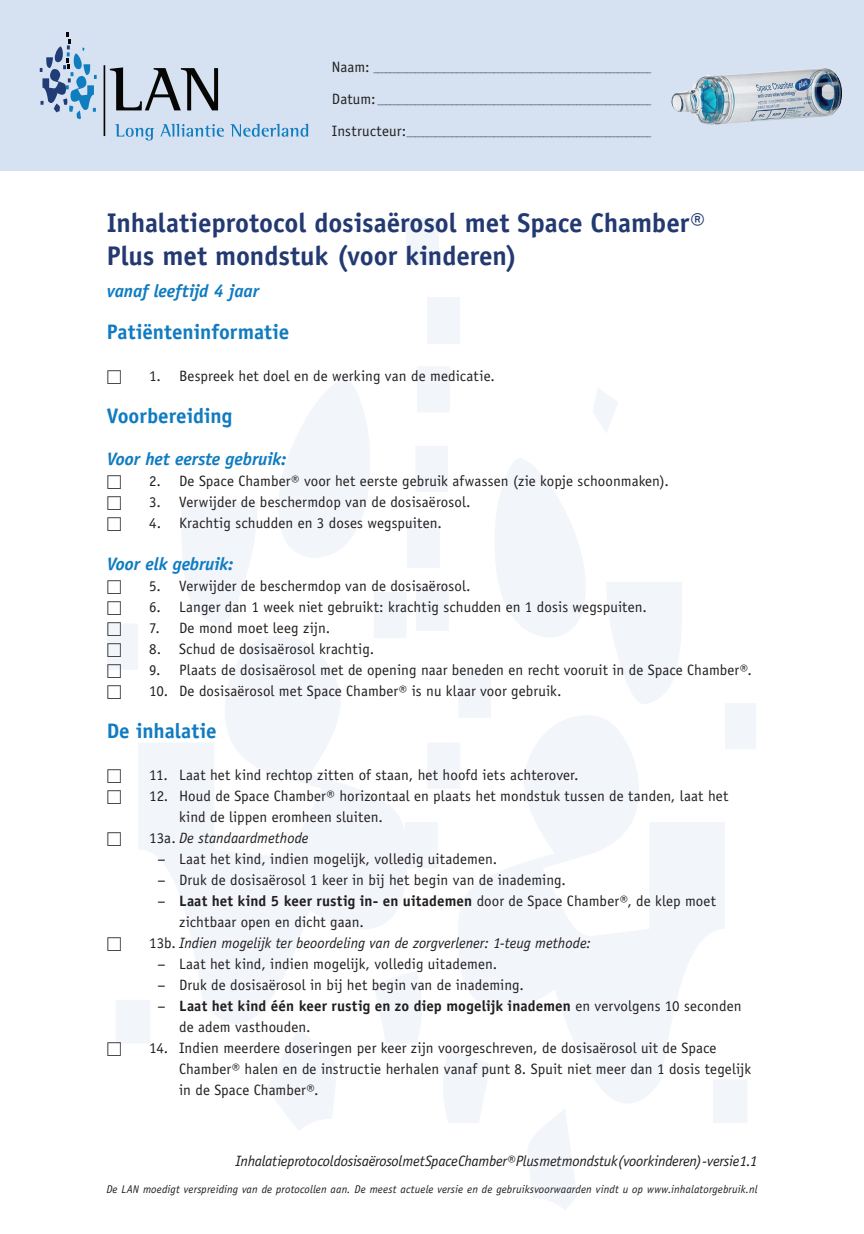
<style>
.page{position:relative;width:864px;height:1234px;background:#fff}
.page>*{position:absolute;margin:0;border:0;box-sizing:border-box;transform-origin:0 0}
.t1{font:700 27px/32.4px "Officina Sans Std";letter-spacing:-.005em;color:#233971}
.t2{font:700 21px "Officina Sans Std";color:#107bc1}
.t3{font:italic 700 18px "Officina Sans Std";letter-spacing:-.01em;color:#107bc1}
.t4{font:15px/21px "Officina Sans Std";letter-spacing:.005em;color:#231f20}
.t5{font:italic 15px "Officina Sans Std";letter-spacing:-.01em;color:#231f20}
.t6{font:700 15px "Officina Sans Std";letter-spacing:.01em;color:#231f20}
.t7{font:15px "Universal Std Newswith Comm Pi";color:#231f20}
.t8{font:italic 11.25px "Officina Sans Std";letter-spacing:.01em;color:#231f20}
.t9{font:9px "Officina Sans Std";color:#231f20}
.s1{font-size:15px}
.s2{font-style:normal}
.s3{font-weight:400}
</style>
<div class="page">
<svg style="left:107px;top:367px;width:343px;height:763px"></svg>
<svg style="left:405px;top:387px;width:350px;height:823px"></svg>
<div style="left:405px;top:218px;width:33px;height:46px;background:#f2f5fa"></div>
<div style="left:416px;top:584px;width:33px;height:46px;background:#f2f5fa"></div>
<div style="left:426px;top:297px;width:33px;height:46px;background:#f2f5fa"></div>
<div style="left:407px;top:521px;width:33px;height:46px;background:#f2f5fa"></div>
<div style="left:0;top:0;width:863px;height:170px;background:#d6e2f2"></div>
<hr style="left:103px;top:65px;width:2px;height:71px;background:#060704">
<svg style="left:110px;top:67px;width:108px;height:43px"></svg>
<svg style="left:115px;top:124px;width:39px;height:16px"></svg>
<svg style="left:160px;top:124px;width:64px;height:13px"></svg>
<svg style="left:230px;top:124px;width:78px;height:13px"></svg>
<svg style="left:40px;top:32px;width:57px;height:87px"></svg>
<img style="left:671px;top:68px;width:171px;height:57px">
<p class="t9" style="left:332px;top:63px;width:321px"><span class="s1">Naam:</span> ___________________________________________________________________</p>
<p class="t9" style="left:332px;top:96px;width:321px"><span class="s1">Datum:</span> __________________________________________________________________</p>
<p class="t9" style="left:332px;top:128px;width:321px"><span class="s1">Instructeur:</span> ___________________________________________________________</p>
<h1 class="t1" style="left:107px;top:206px;width:599px">Inhalatieprotocol dosisaërosol met Space Chamber®<br>Plus met mondstuk (voor kinderen)</h1>
<p class="t3" style="left:107px;top:280px;width:154px">vanaf leeftijd 4 jaar</p>
<h2 class="t2" style="left:107px;top:318px;width:184px">Patiënteninformatie</h2>
<p class="t7" style="left:107px;top:369px;width:16px">☐</p>
<p class="t4" style="left:149px;top:365px;width:347px">1. Bespreek het doel en de werking van de medicatie.</p>
<h2 class="t2" style="left:107px;top:402px;width:127px">Voorbereiding</h2>
<p class="t3" style="left:107px;top:448px;width:181px">Voor het eerste gebruik:</p>
<p class="t7" style="left:107px;top:474px;width:16px">☐</p>
<p class="t4" style="left:149px;top:470px;width:521px">2. De Space Chamber® voor het eerste gebruik afwassen (zie kopje schoonmaken).</p>
<p class="t7" style="left:107px;top:495px;width:16px">☐</p>
<p class="t4" style="left:149px;top:491px;width:323px">3. Verwijder de beschermdop van de dosisaërosol.</p>
<p class="t7" style="left:107px;top:516px;width:16px">☐</p>
<p class="t4" style="left:149px;top:512px;width:294px">4. Krachtig schudden en 3 doses wegspuiten.</p>
<p class="t3" style="left:107px;top:553px;width:128px">Voor elk gebruik:</p>
<p class="t7" style="left:107px;top:579px;width:16px">☐</p>
<p class="t4" style="left:149px;top:575px;width:323px">5. Verwijder de beschermdop van de dosisaërosol.</p>
<p class="t7" style="left:107px;top:600px;width:16px">☐</p>
<p class="t4" style="left:149px;top:596px;width:499px">6. Langer dan 1 week niet gebruikt: krachtig schudden en 1 dosis wegspuiten.</p>
<p class="t7" style="left:107px;top:621px;width:16px">☐</p>
<p class="t4" style="left:149px;top:617px;width:182px">7. De mond moet leeg zijn.</p>
<p class="t7" style="left:107px;top:642px;width:16px">☐</p>
<p class="t4" style="left:149px;top:638px;width:226px">8. Schud de dosisaërosol krachtig.</p>
<p class="t7" style="left:107px;top:663px;width:16px">☐</p>
<p class="t4" style="left:149px;top:659px;width:604px">9. Plaats de dosisaërosol met de opening naar beneden en recht vooruit in de Space Chamber®.</p>
<p class="t7" style="left:107px;top:684px;width:16px">☐</p>
<p class="t4" style="left:149px;top:680px;width:413px">10. De dosisaërosol met Space Chamber® is nu klaar voor gebruik.</p>
<h2 class="t2" style="left:107px;top:717px;width:111px">De inhalatie</h2>
<p class="t7" style="left:107px;top:768px;width:16px">☐</p>
<p class="t4" style="left:149px;top:764px;width:431px">11. Laat het kind rechtop zitten of staan, het hoofd iets achterover.</p>
<p class="t7" style="left:107px;top:789px;width:16px">☐</p>
<p class="t4" style="left:179px;top:785px;width:550px;text-indent:-30px">12. Houd de Space Chamber® horizontaal en plaats het mondstuk tussen de tanden, laat het kind de lippen eromheen sluiten.</p>
<p class="t7" style="left:107px;top:831px;width:16px">☐</p>
<p class="t5" style="left:149px;top:829px;width:161px"><span class="s2">13a.</span> De standaardmethode</p>
<p class="t4" style="left:158px;top:848px;width:341px">− Laat het kind, indien mogelijk, volledig uitademen.</p>
<p class="t4" style="left:158px;top:869px;width:409px">− Druk de dosisaërosol 1 keer in bij het begin van de inademing.</p>
<p class="t6" style="left:158px;top:891px;width:559px"><span class="s3">−</span> Laat het kind 5 keer rustig in- en uitademen <span class="s3">door de Space Chamber®, de klep moet</span></p>
<p class="t4" style="left:179px;top:911px;width:186px">zichtbaar open en dicht gaan.</p>
<p class="t7" style="left:107px;top:936px;width:16px">☐</p>
<p class="t5" style="left:149px;top:934px;width:443px"><span class="s2">13b.</span> Indien mogelijk ter beoordeling van de zorgverlener: 1-teug methode:</p>
<p class="t4" style="left:158px;top:953px;width:341px">− Laat het kind, indien mogelijk, volledig uitademen.</p>
<p class="t4" style="left:158px;top:974px;width:367px">− Druk de dosisaërosol in bij het begin van de inademing.</p>
<p class="t6" style="left:158px;top:996px;width:585px"><span class="s3">−</span> Laat het kind één keer rustig en zo diep mogelijk inademen <span class="s3">en vervolgens 10 seconden</span></p>
<p class="t4" style="left:179px;top:1016px;width:133px">de adem vasthouden.</p>
<p class="t7" style="left:107px;top:1041px;width:16px">☐</p>
<p class="t4" style="left:179px;top:1037px;width:573px;text-indent:-30px">14. Indien meerdere doseringen per keer zijn voorgeschreven, de dosisaërosol uit de Space<br>Chamber® halen en de instructie herhalen vanaf punt 8. Spuit niet meer dan 1 dosis tegelijk in de Space Chamber®.</p>
<p class="t5" style="left:235px;top:1151px;width:523px">Inhalatieprotocol dosisaërosol met Space Chamber® Plus met mondstuk (voor kinderen) - versie 1.1</p>
<p class="t8" style="left:106px;top:1182px;width:652px">De LAN moedigt verspreiding van de protocollen aan. De meest actuele versie en de gebruiksvoorwaarden vindt u op www.inhalatorgebruik.nl</p>
</div>
